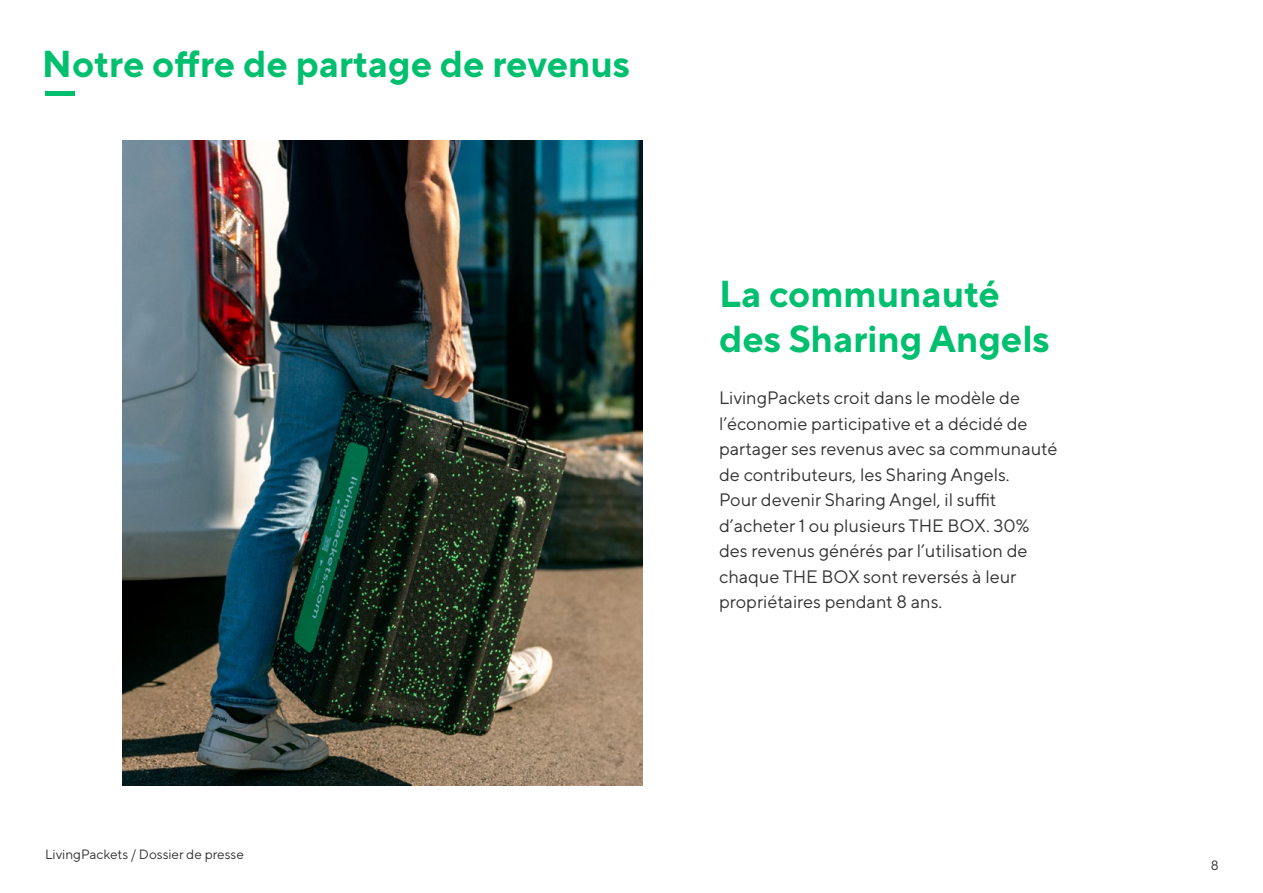
<style>
.page{position:relative;width:1263px;height:893px;background:#fff}
.page>*{position:absolute;margin:0;border:0;box-sizing:border-box;transform-origin:0 0}
.t1{font:700 37.5px/45px "TT Norms Pro";color:#00bf6f}
.t2{font:18px/25.5px "TT Norms Pro";color:#333}
.t3{font:13.5px "TT Norms Pro";color:#333}
</style>
<div class="page">
<hr style="left:45px;top:91px;width:29px;height:4px;background:#00bf6f">
<img style="left:122px;top:140px;width:521px;height:645px">
<h1 class="t1" style="left:42px;top:40px;width:589px">Notre offre de partage de revenus</h1>
<h1 class="t1" style="left:719px;top:270px;width:332px">La communauté des Sharing Angels</h1>
<p class="t2" style="left:719px;top:384px;width:340px">LivingPackets croit dans le modèle de l’économie participative et a décidé de partager ses revenus avec sa communauté de contributeurs, les Sharing Angels.<br>Pour devenir Sharing Angel, il suffit d’acheter 1 ou plusieurs THE BOX. 30% des revenus générés par l’utilisation de chaque THE BOX sont reversés à leur propriétaires pendant 8 ans.</p>
<p class="t3" style="left:45px;top:845px;width:200px">LivingPackets / Dossier de presse</p>
<p class="t3" style="left:1211px;top:857px;width:9px">8</p>
</div>
